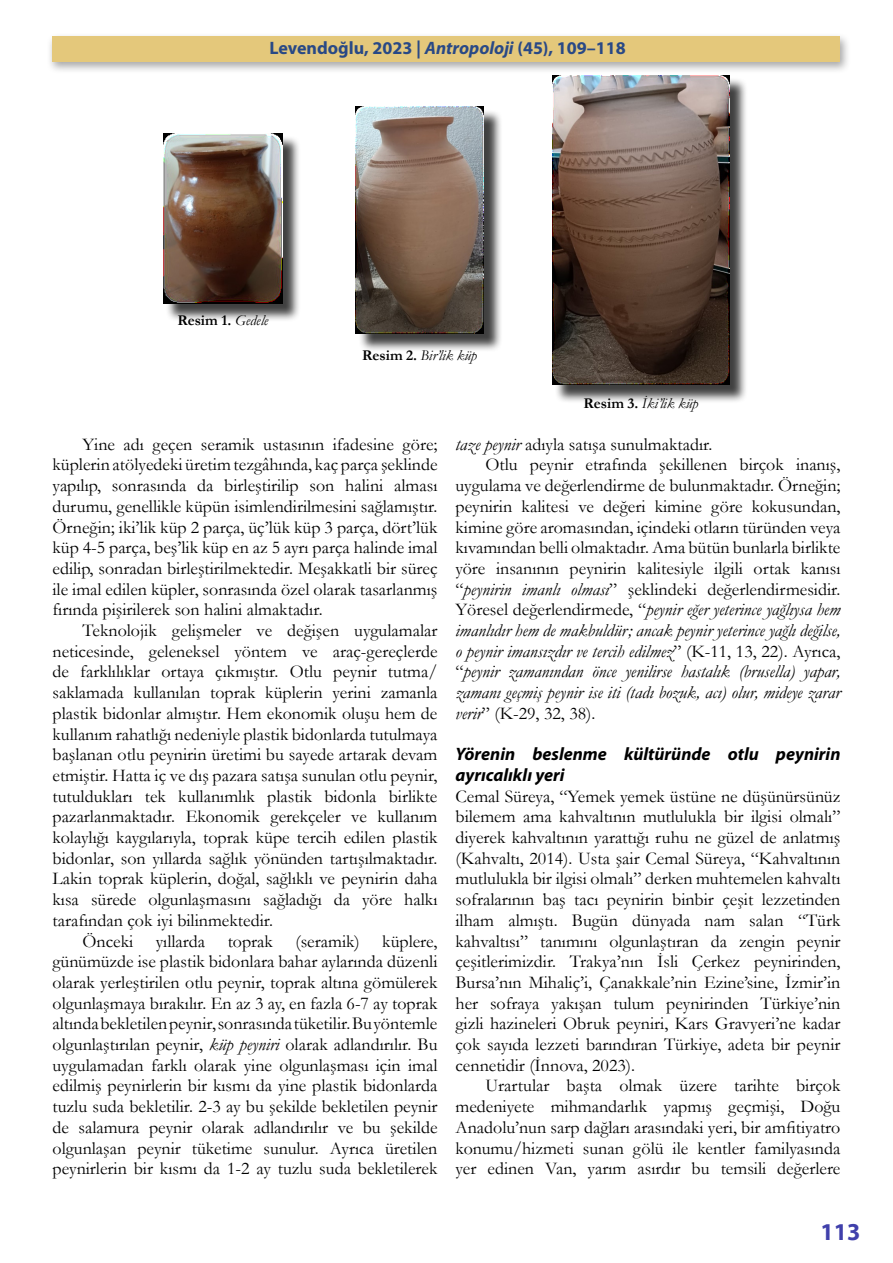
<style>
.page{position:relative;width:893px;height:1263px;background:#fff}
.page>*{position:absolute;margin:0;border:0;box-sizing:border-box;transform-origin:0 0}
.t1{font:700 24px "Myriad Pro";color:#4040ab}
.Yazar_Bilgisi{font:18px/20.7px "Garamond";color:#000;text-align:justify}
.Yazar_Bilgisi-2{font:italic 700 18px/20.7px "Myriad Pro";color:#000}
.t2{font:700 18px "Myriad Pro";color:#294986}
.t3{font:italic 15px "Garamond";color:#000}
.t4{font:700 15px "Garamond";color:#000}
.s1{font-style:italic}
.s2{font-weight:400;font-style:italic}
.s3{font-weight:700;font-style:normal}
</style>
<div class="page">
<div style="left:166px;top:135px;width:135px;height:187px;background:#000;opacity:.75"></div>
<img style="left:163px;top:133px;width:119px;height:170px">
<div style="left:358px;top:109px;width:144px;height:244px;background:#000;opacity:.75"></div>
<img style="left:355px;top:107px;width:129px;height:227px">
<div style="left:555px;top:77px;width:193px;height:326px;background:#000;opacity:.75"></div>
<img style="left:552px;top:75px;width:177px;height:310px">
<div style="left:46px;top:32px;width:805px;height:42px;background:#000;opacity:.35"></div>
<div style="left:52px;top:37px;width:788px;height:25px;background:#e4c87b"></div>
<p class="t2" style="left:269px;top:38px;width:358px">Levendoğlu, 2023 | <span class="s1">Antropoloji</span> (45), 109–118</p>
<p class="t4" style="left:177px;top:310px;width:92px">Resim 1. <span class="s2">Gedele</span></p>
<p class="t3" style="left:362px;top:345px;width:116px"><span class="s3">Resim 2.</span> Bir’lik küp</p>
<p class="t3" style="left:584px;top:393px;width:116px"><span class="s3">Resim 3.</span> İki’lik küp</p>
<p class="Yazar_Bilgisi" style="left:52px;top:433px;width:386px;text-indent:30px">Yine adı geçen seramik ustasının ifadesine göre; küplerin atölyedeki üretim tezgâhında, kaç parça şeklinde yapılıp, sonrasında da birleştirilip son halini alması durumu, genellikle küpün isimlendirilmesini sağlamıştır.<br>Örneğin; iki’lik küp 2 parça, üç’lük küp 3 parça, dört’lük küp 4-5 parça, beş’lik küp en az 5 ayrı parça halinde imal edilip, sonradan birleştirilmektedir. Meşakkatli bir süreç ile imal edilen küpler, sonrasında özel olarak tasarlanmış fırında pişirilerek son halini almaktadır.</p>
<p class="Yazar_Bilgisi" style="left:52px;top:619px;width:386px;text-indent:30px">Teknolojik gelişmeler ve değişen uygulamalar neticesinde, geleneksel yöntem ve araç-gereçlerde de farklılıklar ortaya çıkmıştır. Otlu peynir tutma/ saklamada kullanılan toprak küplerin yerini zamanla plastik bidonlar almıştır. Hem ekonomik oluşu hem de kullanım rahatlığı nedeniyle plastik bidonlarda tutulmaya başlanan otlu peynirin üretimi bu sayede artarak devam etmiştir. Hatta iç ve dış pazara satışa sunulan otlu peynir, tutuldukları tek kullanımlık plastik bidonla birlikte pazarlanmaktadır. Ekonomik gerekçeler ve kullanım kolaylığı kaygılarıyla, toprak küpe tercih edilen plastik bidonlar, son yıllarda sağlık yönünden tartışılmaktadır.<br>Lakin toprak küplerin, doğal, sağlıklı ve peynirin daha kısa sürede olgunlaşmasını sağladığı da yöre halkı tarafından çok iyi bilinmektedir.</p>
<p class="Yazar_Bilgisi" style="left:52px;top:930px;width:386px;text-indent:30px">Önceki yıllarda toprak (seramik) küplere, günümüzde ise plastik bidonlara bahar aylarında düzenli olarak yerleştirilen otlu peynir, toprak altına gömülerek olgunlaşmaya bırakılır. En az 3 ay, en fazla 6-7 ay toprak altında bekletilen peynir, sonrasında tüketilir. Bu yöntemle olgunlaştırılan peynir, <span class="s1">küp peyniri</span> olarak adlandırılır. Bu uygulamadan farklı olarak yine olgunlaşması için imal edilmiş peynirlerin bir kısmı da yine plastik bidonlarda tuzlu suda bekletilir. 2-3 ay bu şekilde bekletilen peynir de salamura peynir olarak adlandırılır ve bu şekilde olgunlaşan peynir tüketime sunulur. Ayrıca üretilen peynirlerin bir kısmı da 1-2 ay tuzlu suda bekletilerek</p>
<p class="Yazar_Bilgisi" style="left:455px;top:433px;width:258px"><span class="s1">taze peynir</span> adıyla satışa sunulmaktadır.</p>
<p class="Yazar_Bilgisi" style="left:455px;top:454px;width:386px;text-indent:30px">Otlu peynir etrafında şekillenen birçok inanış, uygulama ve değerlendirme de bulunmaktadır. Örneğin; peynirin kalitesi ve değeri kimine göre kokusundan, kimine göre aromasından, içindeki otların türünden veya kıvamından belli olmaktadır. Ama bütün bunlarla birlikte yöre insanının peynirin kalitesiyle ilgili ortak kanısı “<span class="s1">peynirin imanlı olması</span>” şeklindeki değerlendirmesidir.<br>Yöresel değerlendirmede, “<span class="s1">peynir eğer yeterince yağlıysa hem imanlıdır hem de makbuldür; ancak peynir yeterince yağlı değilse, o peynir imansızdır ve tercih edilmez</span>” (K-11, 13, 22). Ayrıca, “<span class="s1">peynir zamanından önce yenilirse hastalık (brusella) yapar, zamanı geçmiş peynir ise iti (tadı bozuk, acı) olur, mideye zarar verir</span>” (K-29, 32, 38).</p>
<p class="Yazar_Bilgisi-2" style="left:455px;top:744px;width:386px">Yörenin beslenme kültüründe otlu peynirin ayrıcalıklı yeri</p>
<p class="Yazar_Bilgisi" style="left:455px;top:785px;width:386px">Cemal Süreya, “Yemek yemek üstüne ne düşünürsünüz bilemem ama kahvaltının mutlulukla bir ilgisi olmalı” diyerek kahvaltının yarattığı ruhu ne güzel de anlatmış (Kahvaltı, 2014). Usta şair Cemal Süreya, “Kahvaltının mutlulukla bir ilgisi olmalı” derken muhtemelen kahvaltı sofralarının baş tacı peynirin binbir çeşit lezzetinden ilham almıştı. Bugün dünyada nam salan “Türk kahvaltısı” tanımını olgunlaştıran da zengin peynir çeşitlerimizdir. Trakya’nın İsli Çerkez peynirinden, Bursa’nın Mihaliç’i, Çanakkale’nin Ezine’sine, İzmir’in her sofraya yakışan tulum peynirinden Türkiye’nin gizli hazineleri Obruk peyniri, Kars Gravyeri’ne kadar çok sayıda lezzeti barındıran Türkiye, adeta bir peynir cennetidir (İnnova, 2023).</p>
<p class="Yazar_Bilgisi" style="left:455px;top:1075px;width:386px;text-indent:30px">Urartular başta olmak üzere tarihte birçok medeniyete mihmandarlık yapmış geçmişi, Doğu Anadolu’nun sarp dağları arasındaki yeri, bir amfitiyatro konumu/hizmeti sunan gölü ile kentler familyasında yer edinen Van, yarım asırdır bu temsili değerlere</p>
<h1 class="t1" style="left:821px;top:1216px;width:41px">113</h1>
</div>
